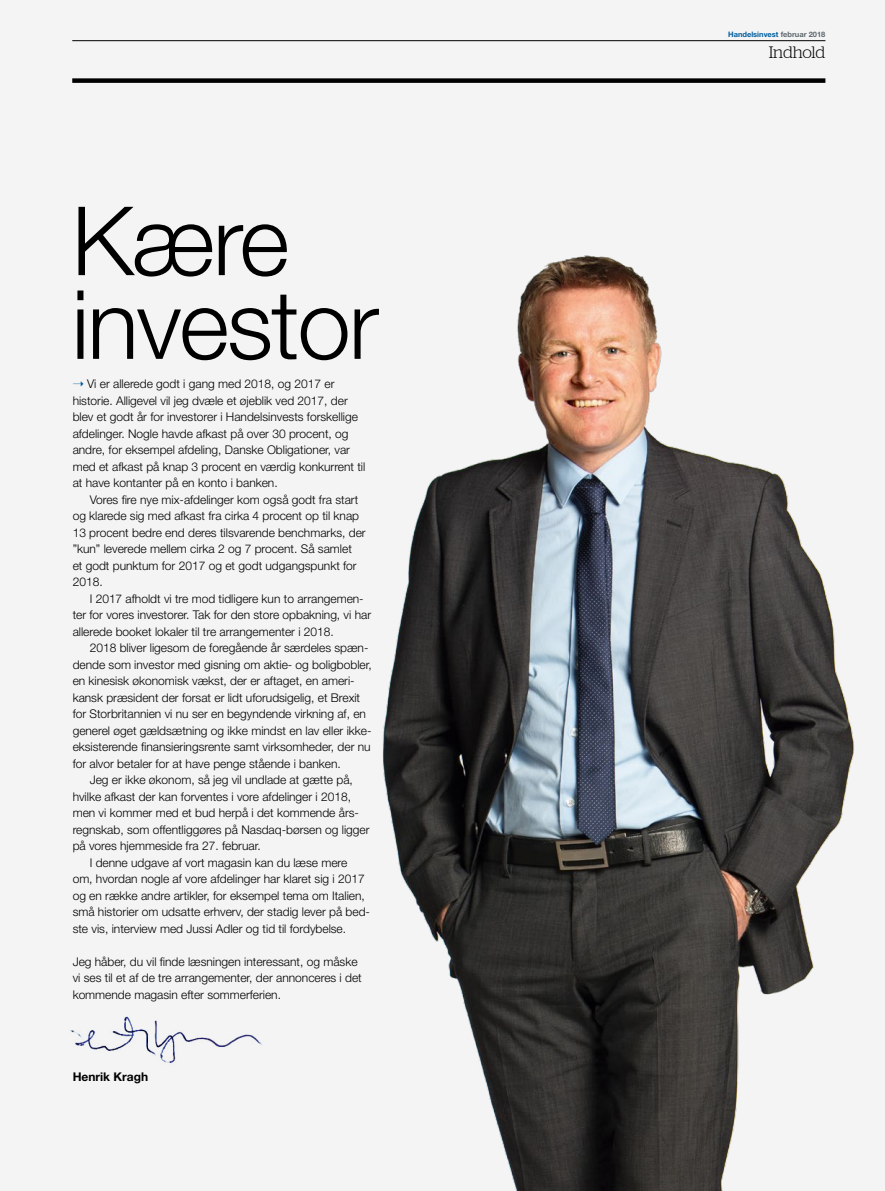
<style>
.page{position:relative;width:885px;height:1191px;background:#fff}
.page>*{position:absolute;margin:0;border:0;box-sizing:border-box;transform-origin:0 0}
.t1{font:300 95.55px/83.7px "Helvetica Neue LT Pro";letter-spacing:-.02em;color:#000}
.t2{font:300 16.5px "Stag";letter-spacing:-.015em;color:#000}
.t3{font:300 12px/16.5px "Helvetica Neue LT Pro";color:#000}
.t4{font:700 12px "Helvetica Neue LT Pro";color:#000}
.t5{font:700 7.5px "Helvetica Neue LT Pro";color:#005e9f}
.s1{color:#005e9f}
.s2{color:#5c676d}
</style>
<div class="page">
<div style="left:0;top:0;width:884px;height:1191px;background:#f4f4f4"></div>
<img style="left:382px;top:255px;width:472px;height:936px">
<hr style="left:72px;top:40px;width:753px;height:1px;background:#000">
<div style="left:72px;top:78px;width:753px;height:5px;background:#000"></div>
<img style="left:70px;top:1016px;width:192px;height:47px">
<h1 class="t1" style="left:72px;top:197px;width:309px">Kære investor</h1>
<p class="t3" style="left:73px;top:375px;width:294px"><span class="s1">➝</span> Vi er allerede godt i gang med 2018, og 2017 er historie. Alligevel vil jeg dvæle et øjeblik ved 2017, der blev et godt år for investorer i Handelsinvests forskellige afdelinger. Nogle havde afkast på over 30 procent, og andre, for eksempel afdeling, Danske Obligationer, var med et afkast på knap 3 procent en værdig konkurrent til at have kontanter på en konto i banken.</p>
<p class="t3" style="left:73px;top:491px;width:294px;text-indent:17px">Vores fire nye mix-afdelinger kom også godt fra start og klarede sig med afkast fra cirka 4 procent op til knap 13 procent bedre end deres tilsvarende benchmarks, der ”kun” leverede mellem cirka 2 og 7 procent. Så samlet<br>et godt punktum for 2017 og et godt udgangspunkt for 2018.</p>
<p class="t3" style="left:73px;top:590px;width:300px;text-indent:17px">I 2017 afholdt vi tre mod tidligere kun to arrangemen&shy;ter for vores investorer. Tak for den store opbakning, vi har allerede booket lokaler til tre arrangementer i 2018.</p>
<p class="t3" style="left:90px;top:639px;width:280px">2018 bliver ligesom de foregående år særdeles spæn-</p>
<p class="t3" style="left:73px;top:656px;width:300px">dende som investor med gisning om aktie- og boligbobler,</p>
<p class="t3" style="left:73px;top:672px;width:283px">en kinesisk økonomisk vækst, der er aftaget, en ameri-</p>
<p class="t3" style="left:73px;top:689px;width:289px">kansk præsident der forsat er lidt uforudsigelig, et Brexit</p>
<p class="t3" style="left:73px;top:705px;width:295px">for Storbritannien vi nu ser en begyndende virkning af, en</p>
<p class="t3" style="left:73px;top:722px;width:300px">generel øget gældsætning og ikke mindst en lav eller ikke-</p>
<p class="t3" style="left:73px;top:738px;width:299px">eksisterende finansieringsrente samt virksomheder, der nu</p>
<p class="t3" style="left:73px;top:755px;width:269px">for alvor betaler for at have penge stående i banken.</p>
<p class="t3" style="left:90px;top:771px;width:265px">Jeg er ikke økonom, så jeg vil undlade at gætte på,</p>
<p class="t3" style="left:73px;top:788px;width:280px">hvilke afkast der kan forventes i vore afdelinger i 2018,</p>
<p class="t3" style="left:73px;top:804px;width:288px">men vi kommer med et bud herpå i det kommende års-</p>
<p class="t3" style="left:73px;top:821px;width:298px">regnskab, som offentliggøres på Nasdaq-børsen og ligger</p>
<p class="t3" style="left:73px;top:837px;width:189px">på vores hjemmeside fra 27. februar.</p>
<p class="t3" style="left:90px;top:854px;width:259px">I denne udgave af vort magasin kan du læse mere</p>
<p class="t3" style="left:73px;top:870px;width:293px">om, hvordan nogle af vore afdelinger har klaret sig i 2017</p>
<p class="t3" style="left:73px;top:887px;width:294px">og en række andre artikler, for eksempel tema om Italien,</p>
<p class="t3" style="left:73px;top:903px;width:299px">små historier om udsatte erhverv, der stadig lever på bed-</p>
<p class="t3" style="left:73px;top:920px;width:275px">ste vis, interview med Jussi Adler og tid til fordybelse.</p>
<p class="t3" style="left:73px;top:953px;width:290px">Jeg håber, du vil finde læsningen interessant, og måske vi ses til et af de tre arrangementer, der annonceres i det kommende magasin efter sommerferien.</p>
<p class="t4" style="left:73px;top:1069px;width:77px">Henrik Kragh</p>
<p class="t5" style="left:728px;top:29px;width:99px">Handelsinvest <span class="s2">februar 2018</span></p>
<h2 class="t2" style="left:768px;top:43px;width:58px">Indhold</h2>
</div>
